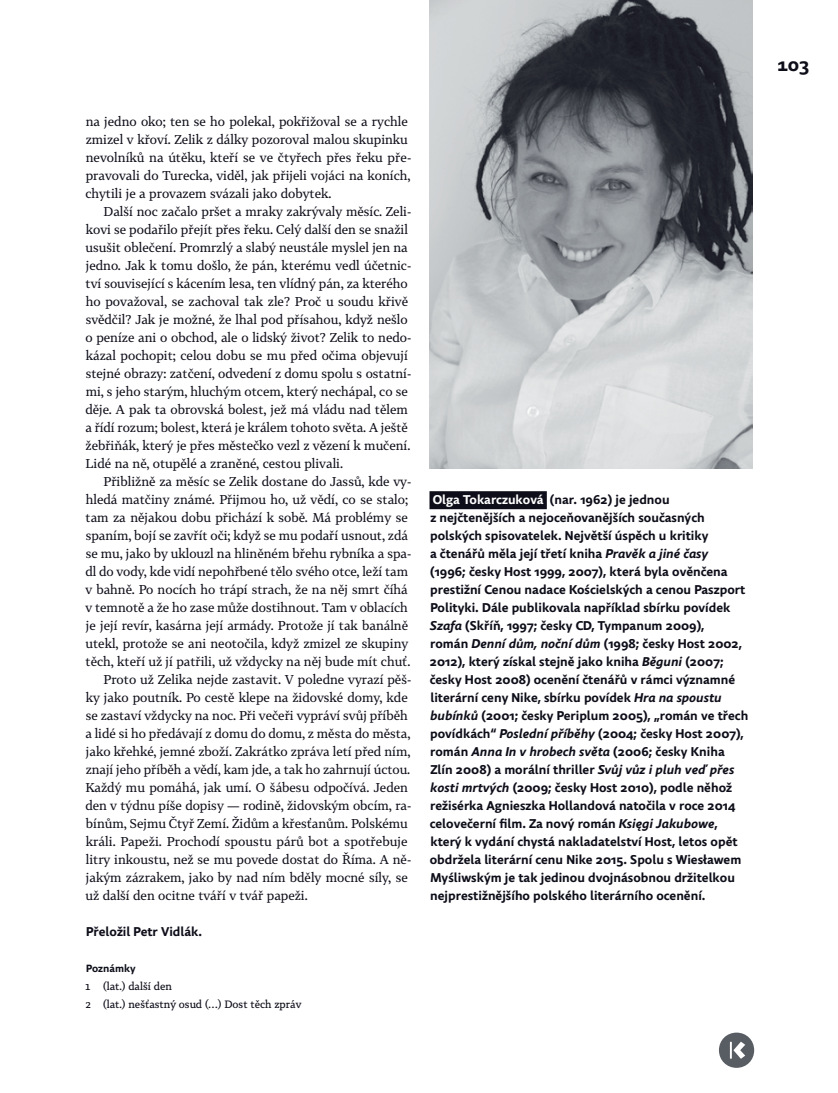
<style>
.page{position:relative;width:838px;height:1093px;background:#fff}
.page>*{position:absolute;margin:0;border:0;box-sizing:border-box;transform-origin:0 0}
.t1{font:700 18.75px "Comenia Sans";color:#0d0e19}
.Info_na_konci_textu{font:700 12.75px/18px "Comenia Sans";color:#0d0e19}
.Text{font:12.6px/18px "Tabac G3";color:#0d0e19}
.Poznámky_na_koncu{font:10.5px "Tabac G4";color:#0d0e19}
.Nadpis_poznámek{font:700 10.5px "Comenia Sans";color:#0d0e19}
.s1{color:#fff}
.s2{font-style:italic}
</style>
<div class="page">
<div style="left:429px;top:491px;width:118px;height:18px;background:#0d0e19"></div>
<img style="left:429px;top:0;width:324px;height:468px">
<svg style="left:719px;top:1032px;width:35px;height:36px"></svg>
<p class="Text" style="left:85px;top:113px;width:327px">na jedno oko; ten se ho polekal, pokřižoval se a rychle zmizel v křoví. Zelik z dálky pozoroval malou skupinku nevolníků na útěku, kteří se ve čtyřech přes řeku pře&shy;pravovali do Turecka, viděl, jak přijeli vojáci na koních, chytili je a provazem svázali jako dobytek.</p>
<p class="Text" style="left:85px;top:203px;width:327px;text-indent:18px">Další noc začalo pršet a mraky zakrývaly měsíc. Zeli&shy;kovi se podařilo přejít přes řeku. Celý další den se snažil usušit oblečení. Promrzlý a slabý neustále myslel jen na jedno. Jak k tomu došlo, že pán, kterému vedl účetnic&shy;tví související s kácením lesa, ten vlídný pán, za kterého ho považoval, se zachoval tak zle? Proč u soudu křivě svědčil? Jak je možné, že lhal pod přísahou, když nešlo o peníze ani o obchod, ale o lidský život? Zelik to nedo&shy;kázal pochopit; celou dobu se mu před očima objevují stejné obrazy: zatčení, odvedení z domu spolu s ostatní&shy;mi, s jeho starým, hluchým otcem, který nechápal, co se děje. A pak ta obrovská bolest, jež má vládu nad tělem a řídí rozum; bolest, která je králem tohoto světa. A ještě žebřiňák, který je přes městečko vezl z vězení k mučení.<br>Lidé na ně, otupělé a zraněné, cestou plivali.</p>
<p class="Text" style="left:85px;top:473px;width:327px;text-indent:18px">Přibližně za měsíc se Zelik dostane do Jassů, kde vy&shy;hledá matčiny známé. Přijmou ho, už vědí, co se stalo; tam za nějakou dobu přichází k sobě. Má problémy se spaním, bojí se zavřít oči; když se mu podaří usnout, zdá se mu, jako by uklouzl na hliněném břehu rybníka a spa&shy;dl do vody, kde vidí nepohřbené tělo svého otce, leží tam v bahně. Po nocích ho trápí strach, že na něj smrt číhá v temnotě a že ho zase může dostihnout. Tam v oblacích je její revír, kasárna její armády. Protože jí tak banálně utekl, protože se ani neotočila, když zmizel ze skupiny těch, kteří už jí patřili, už vždycky na něj bude mít chuť.</p>
<p class="Text" style="left:85px;top:671px;width:327px;text-indent:18px">Proto už Zelika nejde zastavit. V poledne vyrazí pěš&shy;ky jako poutník. Po cestě klepe na židovské domy, kde se zastaví vždycky na noc. Při večeři vypráví svůj příběh a lidé si ho předávají z domu do domu, z města do města, jako křehké, jemné zboží. Zakrátko zpráva letí před ním, znají jeho příběh a vědí, kam jde, a tak ho zahrnují úctou.<br>Každý mu pomáhá, jak umí. O šábesu odpočívá. Jeden den v týdnu píše dopisy — rodině, židovským obcím, ra&shy;bínům, Sejmu Čtyř Zemí. Židům a křesťanům. Polskému králi. Papeži. Prochodí spoustu párů bot a spotřebuje litry inkoustu, než se mu povede dostat do Říma. A ně&shy;jakým zázrakem, jako by nad ním bděly mocné síly, se už další den ocitne tváří v tvář papeži.</p>
<p class="Info_na_konci_textu" style="left:86px;top:923px;width:118px">Přeložil Petr Vidlák.</p>
<p class="Nadpis_poznámek" style="left:86px;top:962px;width:51px">Poznámky</p>
<p class="Poznámky_na_koncu" style="left:85px;top:980px;width:89px">1 (lat.) další den</p>
<p class="Poznámky_na_koncu" style="left:85px;top:998px;width:218px">2 (lat.) nešťastný osud (…) Dost těch zpráv</p>
<p class="Info_na_konci_textu" style="left:430px;top:491px;width:320px"><span class="s1">Olga Tokarczuková</span> (nar. 1962) je jednou<br>z nejčtenějších a nejoceňovanějších současných polských spisovatelek. Největší úspěch u kritiky<br>a čtenářů měla její třetí kniha <span class="s2">Pravěk a jiné časy<br></span>(1996; česky Host 1999, 2007), která byla ověnčena prestižní Cenou nadace Kościelských a cenou Paszport Polityki. Dále publikovala například sbírku povídek <span class="s2">Szafa</span> (Skříň, 1997; česky CD, Tympanum 2009),<br>román <span class="s2">Denní dům, noční dům</span> (1998; česky Host 2002, 2012), který získal stejně jako kniha <span class="s2">Běguni</span> (2007; česky Host 2008) ocenění čtenářů v rámci významné literární ceny Nike, sbírku povídek <span class="s2">Hra na spoustu bubínků</span> (2001; česky Periplum 2005), „román ve třech povídkách“ <span class="s2">Poslední příběhy</span> (2004; česky Host 2007), román <span class="s2">Anna In v hrobech světa</span> (2006; česky Kniha Zlín 2008) a morální thriller <span class="s2">Svůj vůz i pluh veď přes kosti mrtvých</span> (2009; česky Host 2010), podle něhož režisérka Agnieszka Hollandová natočila v roce 2014 celovečerní film. Za nový román <span class="s2">Księgi Jakubowe</span>, který k vydání chystá nakladatelství Host, letos opět obdržela literární cenu Nike 2015. Spolu s Wiesławem Myśliwským je tak jedinou dvojnásobnou držitelkou nejprestižnějšího polského literárního ocenění.</p>
<h1 class="t1" style="left:777px;top:53px;width:34px">103</h1>
</div>
